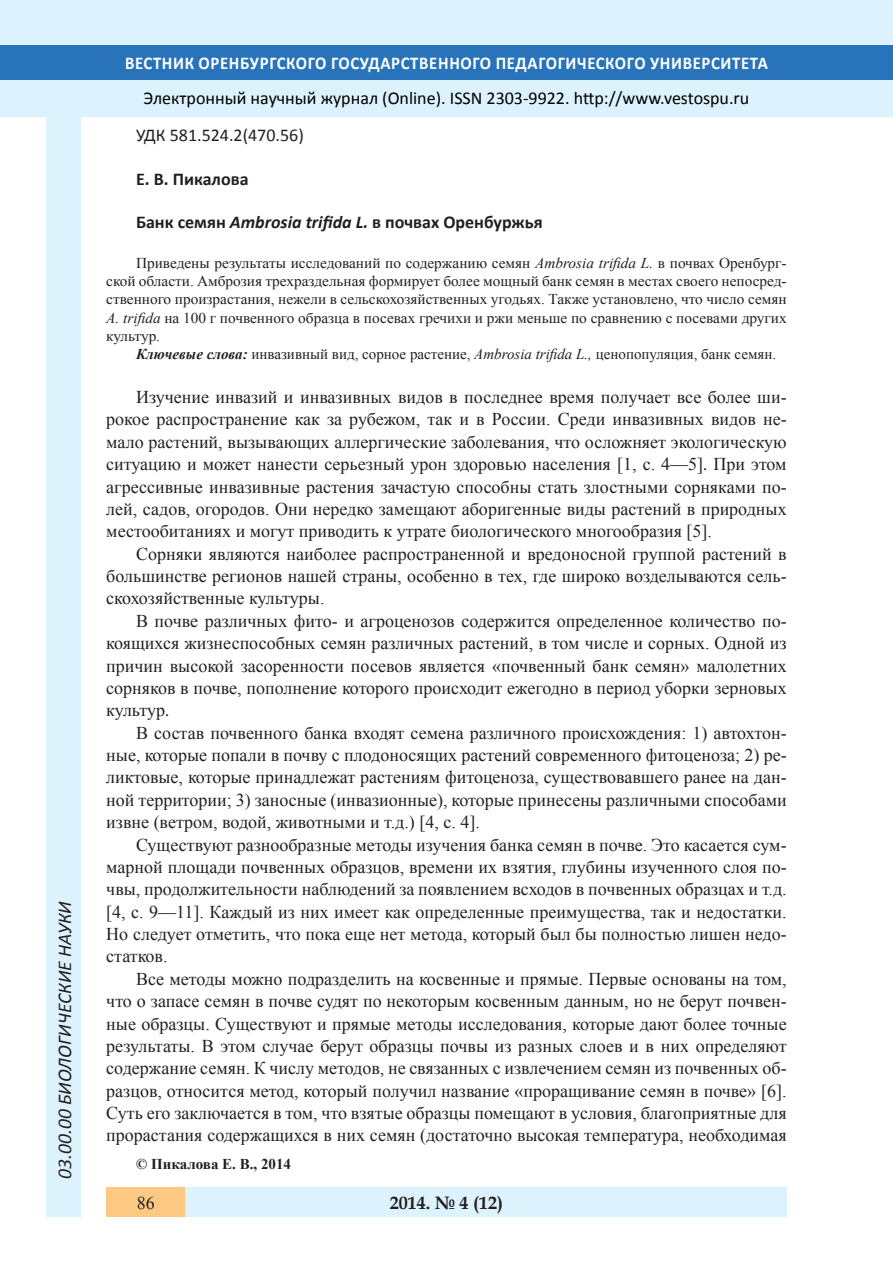
<style>
.page{position:relative;width:893px;height:1263px;background:#fff}
.page>*{position:absolute;margin:0;border:0;box-sizing:border-box;transform-origin:0 0}
.t1{font:italic 19.5px "Calibri";color:#231f20}
.Стиль2{font:18px/22.4px "Times New Roman";color:#231f20;text-align:justify}
.t2{font:18px "Calibri";color:#000}
.t3{font:700 18px "Calibri";letter-spacing:.04em;color:#fff;scale:.93 1}
.Заголовок_2{font:700 18px "Calibri";color:#231f20}
.Заголовок_2-2{font:18px "Calibri";color:#231f20}
.t4{font:700 18px "Book Antiqua";color:#231f20}
.литература{font:15px/18.1px "Times New Roman";color:#231f20;text-align:justify}
.Стиль2-2{font:700 15px "Times New Roman";color:#231f20}
.s1{font-style:italic}
.s2{font-weight:700;font-style:italic}
.s3{font-family:"Minion Pro"}
</style>
<div class="page">
<div style="left:0;top:0;width:893px;height:116px;background:#dcf2fc"></div>
<div style="left:0;top:45px;width:893px;height:34px;background:#2873ba"></div>
<div style="left:106px;top:1188px;width:681px;height:29px;background:#dcf2fc"></div>
<div style="left:106px;top:1188px;width:79px;height:29px;background:#fdc784"></div>
<div style="left:47px;top:116px;width:34px;height:1101px;background:#dcf2fc"></div>
<p class="t1" style="left:51px;top:1179px;width:279px;rotate:-90deg">03.00.00 БИОЛОГИЧЕСКИЕ НАУКИ</p>
<p class="t3" style="left:125px;top:50px;width:693px">ВЕСТНИК ОРЕНБУРГСКОГО ГОСУДАРСТВЕННОГО ПЕДАГОГИЧЕСКОГО УНИВЕРСИТЕТА</p>
<p class="t2" style="left:144px;top:85px;width:607px">Электронный научный журнал (Online). ISSN 2303-9922. http://www.vestospu.ru</p>
<p class="Заголовок_2-2" style="left:136px;top:123px;width:169px">УДК 581.524.2(470.56)</p>
<p class="Заголовок_2" style="left:136px;top:166px;width:114px">Е. В. Пикалова</p>
<p class="Заголовок_2" style="left:136px;top:209px;width:408px">Банк семян <span class="s1">Ambrosia trifida L.</span> в почвах Оренбуржья</p>
<p class="литература" style="left:106px;top:254px;width:682px;text-indent:30px">Приведены результаты исследований по содержанию семян <span class="s1">Ambrosia trifida L.</span> в почвах Оренбург&shy;ской области. Амброзия трехраздельная формирует более мощный банк семян в местах своего непосред&shy;ственного произрастания, нежели в сельскохозяйственных угодьях. Также установлено, что число семян <span class="s1">A. trifida</span> на 100 г почвенного образца в посевах гречихи и ржи меньше по сравнению с посевами других культур.</p>
<p class="литература" style="left:136px;top:344px;width:642px"><span class="s2">Ключевые слова:</span> инвазивный вид, сорное растение, <span class="s1">Ambrosia trifida L.,</span> ценопопуляция, банк семян.</p>
<p class="Стиль2" style="left:106px;top:385px;width:682px;text-indent:30px">Изучение инвазий и инвазивных видов в последнее время получает все более ши&shy;рокое распространение как за рубежом, так и в России. Среди инвазивных видов не&shy;мало растений, вызывающих аллергические заболевания, что осложняет экологическую ситуацию и может нанести серьезный урон здоровью населения [1, с. 4—5]<span class="s3">.</span> При этом агрессивные инвазивные растения зачастую способны стать злостными сорняками по&shy;лей, садов, огородов. Они нередко замещают аборигенные виды растений в природных местообитаниях и могут приводить к утрате биологического многообразия [5].</p>
<p class="Стиль2" style="left:106px;top:542px;width:682px;text-indent:30px">Сорняки являются наиболее распространенной и вредоносной группой растений в большинстве регионов нашей страны, особенно в тех, где широко возделываются сель&shy;скохозяйственные культуры.</p>
<p class="Стиль2" style="left:106px;top:609px;width:682px;text-indent:30px">В почве различных фито- и агроценозов содержится определенное количество по&shy;коящихся жизнеспособных семян различных растений, в том числе и сорных. Одной из причин высокой засоренности посевов является «почвенный банк семян» малолетних сорняков в почве, пополнение которого происходит ежегодно в период уборки зерновых культур<span class="s3">.</span></p>
<p class="Стиль2" style="left:106px;top:721px;width:682px;text-indent:30px">В состав почвенного банка входят семена различного происхождения: 1) автохтон&shy;ные, которые попали в почву с плодоносящих растений современного фитоценоза; 2) ре&shy;ликтовые, которые принадлежат растениям фитоценоза, существовавшего ранее на дан&shy;ной территории; 3) заносные (инвазионные), которые принесены различными способами извне (ветром, водой, животными и т.д.) [4, с. 4].</p>
<p class="Стиль2" style="left:106px;top:833px;width:682px;text-indent:30px">Существуют разнообразные методы изучения банка семян в почве. Это касается сум&shy;марной площади почвенных образцов, времени их взятия, глубины изученного слоя по&shy;чвы, продолжительности наблюдений за появлением всходов в почвенных образцах и т.д. [4, с. 9—11]. Каждый из них имеет как определенные преимущества, так и недостатки.<br>Но следует отметить, что пока еще нет метода, который был бы полностью лишен недо&shy;статков.</p>
<p class="Стиль2" style="left:106px;top:967px;width:682px;text-indent:30px">Все методы можно подразделить на косвенные и прямые. Первые основаны на том, что о запасе семян в почве судят по некоторым косвенным данным, но не берут почвен&shy;ные образцы. Существуют и прямые методы исследования, которые дают более точные результаты. В этом случае берут образцы почвы из разных слоев и в них определяют содержание семян. К числу методов, не связанных с извлечением семян из почвенных об&shy;разцов, относится метод, который получил название «проращивание семян в почве» [6].<br>Суть его заключается в том, что взятые образцы помещают в условия, благоприятные для прорастания содержащихся в них семян (достаточно высокая температура, необходимая</p>
<p class="Стиль2-2" style="left:136px;top:1153px;width:156px">© Пикалова Е. В., 2014</p>
<p class="Стиль2" style="left:137px;top:1191px;width:19px">86</p>
<p class="t4" style="left:390px;top:1190px;width:115px">2014. № 4 (12)</p>
</div>
